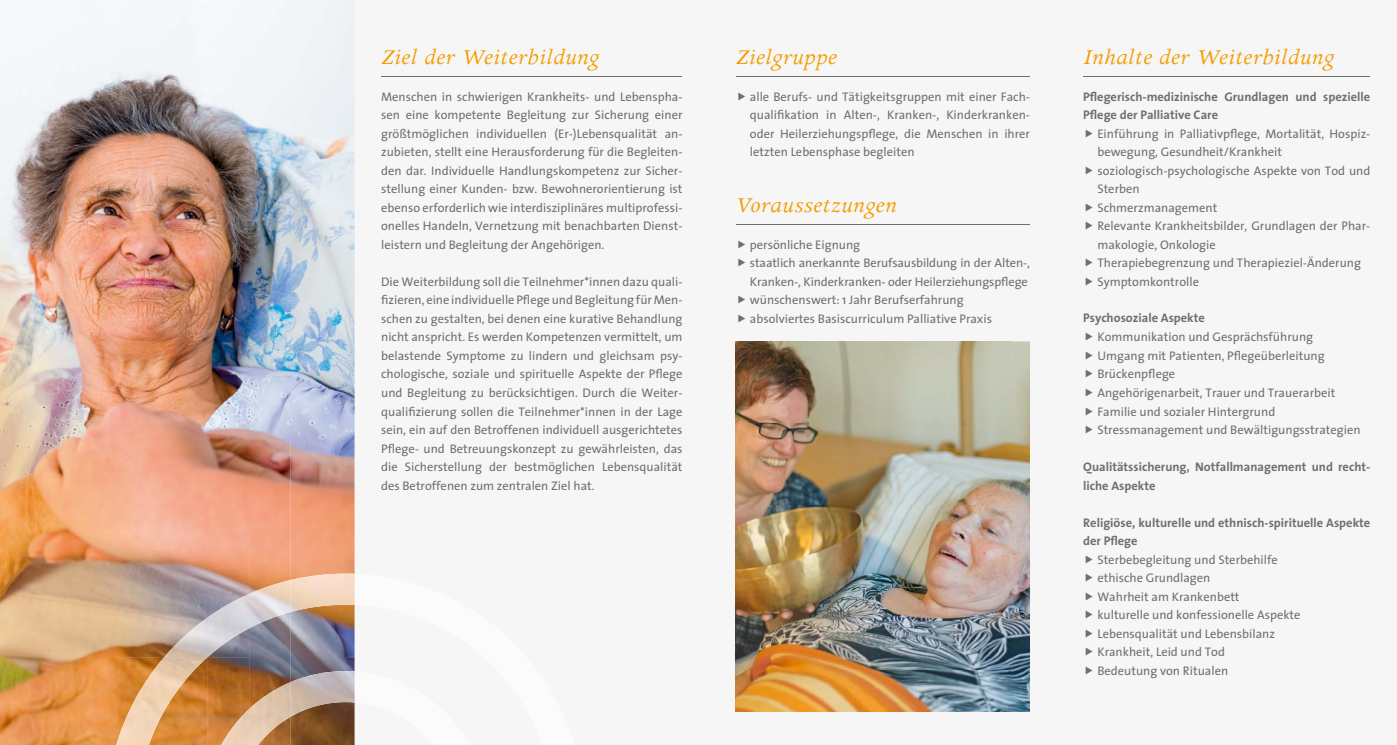
<style>
.page{position:relative;width:1397px;height:745px;background:#fff}
.page>*{position:absolute;margin:0;border:0;box-sizing:border-box;transform-origin:0 0}
.t1{font:italic 23.75px "Apollo";letter-spacing:.02em;color:#f59c00}
.t2{font:12.5px/18.5px "The Sans";color:#6f6f6e}
.t3{font:700 12.5px/18.5px "The Sans";color:#6f6f6e}
</style>
<div class="page">
<div style="left:354px;top:0;width:1042px;height:744px;background:#f6f6f6"></div>
<img style="left:0;top:0;width:354px;height:744px">
<hr style="left:735px;top:76px;width:294px;height:1px;background:#6f6f6e">
<hr style="left:735px;top:224px;width:294px;height:1px;background:#6f6f6e">
<hr style="left:1082px;top:76px;width:287px;height:1px;background:#6f6f6e">
<img style="left:291px;top:573px;width:63px;height:38px">
<img style="left:160px;top:579px;width:131px;height:83px">
<img style="left:116px;top:661px;width:44px;height:83px">
<img style="left:160px;top:662px;width:42px;height:56px">
<svg style="left:354px;top:573px;width:1px;height:171px"></svg>
<img style="left:291px;top:670px;width:63px;height:46px">
<img style="left:221px;top:681px;width:70px;height:63px">
<hr style="left:381px;top:76px;width:301px;height:1px;background:#6f6f6e">
<img style="left:1010px;top:341px;width:19px;height:370px">
<img style="left:735px;top:341px;width:275px;height:370px">
<h1 class="t1" style="left:381px;top:44px;width:220px">Ziel der Weiterbildung</h1>
<p class="t2" style="left:381px;top:87px;width:303px;text-align:justify">Menschen in schwierigen Krankheits- und Lebenspha&shy;sen eine kompetente Begleitung zur Sicherung einer größtmöglichen individuellen (Er-)Lebensqualität an&shy;zubieten, stellt eine Herausforderung für die Begleiten&shy;den dar. Individuelle Handlungskompetenz zur Sicher&shy;stellung einer Kunden- bzw. Bewohnerorientierung ist ebenso erforderlich wie interdisziplinäres multiprofessi&shy;onelles Handeln, Vernetzung mit benachbarten Dienst&shy;leistern und Begleitung der Angehörigen.</p>
<p class="t2" style="left:381px;top:272px;width:303px;text-align:justify">Die Weiterbildung soll die Teilnehmer*innen dazu quali&shy;fizieren, eine individuelle Pflege und Begleitung für Men&shy;schen zu gestalten, bei denen eine kurative Behandlung nicht anspricht. Es werden Kompetenzen vermittelt, um belastende Symptome zu lindern und gleichsam psy&shy;chologische, soziale und spirituelle Aspekte der Pflege und Begleitung zu berücksichtigen. Durch die Weiter&shy;qualifizierung sollen die Teilnehmer*innen in der Lage sein, ein auf den Betroffenen individuell ausgerichtetes Pflege- und Betreuungskonzept zu gewährleisten, das die Sicherstellung der bestmöglichen Lebensqualität des Betroffenen zum zentralen Ziel hat.</p>
<h1 class="t1" style="left:735px;top:44px;width:103px">Zielgruppe</h1>
<p class="t2" style="left:749px;top:87px;width:281px;text-align:justify">alle Berufs- und Tätigkeitsgruppen mit einer Fach&shy;qualifikation in Alten-, Kranken-, Kinderkranken&shy;oder Heilerziehungspflege, die Menschen in ihrer letzten Lebensphase begleiten</p>
<h1 class="t1" style="left:735px;top:192px;width:162px">Voraussetzungen</h1>
<p class="t2" style="left:749px;top:235px;width:281px">persönliche Eignung<br>staatlich anerkannte Berufsausbildung in der Alten-, Kranken-, Kinderkranken- oder Heilerziehungspflege wünschenswert: 1 Jahr Berufserfahrung absolviertes Basiscurriculum Palliative Praxis</p>
<h1 class="t1" style="left:1082px;top:44px;width:252px">Inhalte der Weiterbildung</h1>
<p class="t3" style="left:1082px;top:87px;width:289px">Pflegerisch-medizinische Grundlagen und spezielle<br>Pflege der Palliative Care</p>
<p class="t2" style="left:1097px;top:124px;width:274px">Einführung in Palliativpflege, Mortalität, Hospiz&shy;bewegung, Gesundheit/Krankheit soziologisch-psychologische Aspekte von Tod und Sterben<br>Schmerzmanagement<br>Relevante Krankheitsbilder, Grundlagen der Phar&shy;makologie, Onkologie<br>Therapiebegrenzung und Therapieziel-Änderung Symptomkontrolle</p>
<p class="t3" style="left:1082px;top:308px;width:123px">Psychosoziale Aspekte</p>
<p class="t2" style="left:1097px;top:327px;width:265px">Kommunikation und Gesprächsführung Umgang mit Patienten, Pflegeüberleitung Brückenpflege<br>Angehörigenarbeit, Trauer und Trauerarbeit Familie und sozialer Hintergrund Stressmanagement und Bewältigungsstrategien</p>
<p class="t3" style="left:1082px;top:457px;width:289px">Qualitätssicherung, Notfallmanagement und recht&shy;liche Aspekte</p>
<p class="t3" style="left:1082px;top:512px;width:289px">Religiöse, kulturelle und ethnisch-spirituelle Aspekte der Pflege</p>
<p class="t2" style="left:1097px;top:549px;width:205px">Sterbebegleitung und Sterbehilfe ethische Grundlagen<br>Wahrheit am Krankenbett<br>kulturelle und konfessionelle Aspekte<br>Lebensqualität und Lebensbilanz<br>Krankheit, Leid und Tod<br>Bedeutung von Ritualen</p>
</div>
